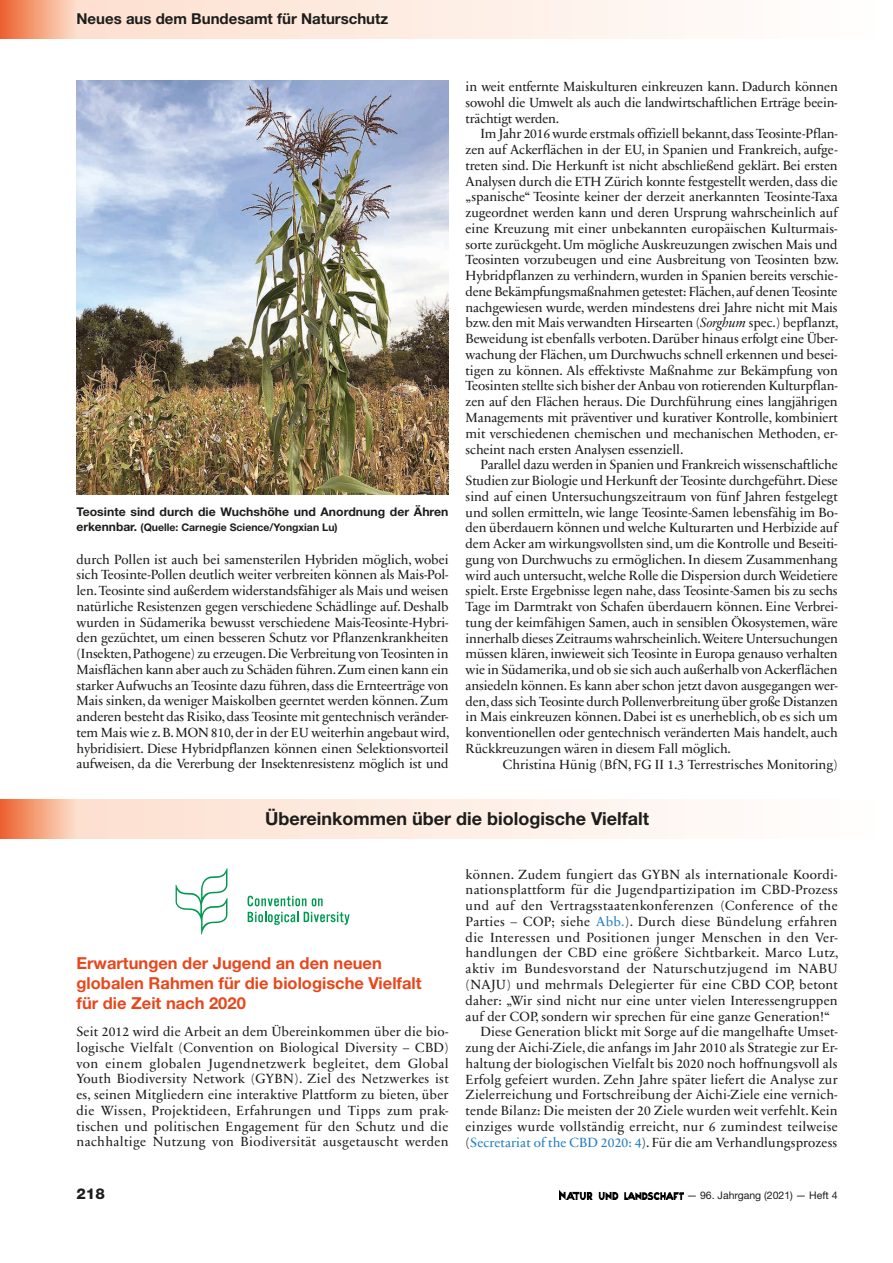
<style>
.page{position:relative;width:893px;height:1263px;background:#fff}
.page>*{position:absolute;margin:0;border:0;box-sizing:border-box;transform-origin:0 0}
.t1{font:700 18px "Helvetica Neue LT Pro";color:#1d1d1b}
.t2{font:700 16.5px/19.8px "Helvetica Neue LT Pro";color:#e8471c}
.t3{font:700 15px "Helvetica Neue LT Pro";color:#1d1d1b}
.t4{font:800 15px "Helvetica Neue LT Pro";color:#1d1d1b}
.t5{font:13.5px/15.8px "Sabon Next LT Pro";letter-spacing:.01em;color:#1d1d1b;text-align:justify}
.t6{font:13.5px "Sabon Next LT Pro";letter-spacing:.03em;color:#1d1d1b}
.t7{font:700 12px "Helvetica Neue LT Pro";letter-spacing:.005em;color:#1d1d1b}
.t8{font:700 10.5px "Helvetica Neue LT Pro";color:#1d1d1b}
.t9{font:10.5px "Helvetica Neue LT Pro";color:#1d1d1b}
.s1{font-style:italic}
.s2{font-size:12px}
.s3{color:#257ec2}
</style>
<div class="page">
<img style="left:560px;top:1191px;width:124px;height:8px">
<div style="left:77px;top:0;width:816px;height:38px;background:linear-gradient(to right,#fde0d0,#fff)"></div>
<div style="left:0;top:0;width:77px;height:38px;background:linear-gradient(to right,#ec622d,#fde1cb)"></div>
<svg style="left:176px;top:868px;width:51px;height:66px"></svg>
<svg style="left:248px;top:896px;width:58px;height:10px"></svg>
<svg style="left:312px;top:898px;width:11px;height:8px"></svg>
<svg style="left:248px;top:912px;width:102px;height:13px"></svg>
<div style="left:77px;top:800px;width:816px;height:38px;background:linear-gradient(to right,#fde0d0,#fff)"></div>
<div style="left:0;top:800px;width:77px;height:38px;background:linear-gradient(to right,#ec622d,#fde1cb)"></div>
<img style="left:77px;top:81px;width:372px;height:413px">
<p class="t3" style="left:77px;top:10px;width:313px">Neues aus dem Bundesamt für Naturschutz</p>
<p class="t5" style="left:466px;top:78px;width:374px">in weit entfernte Maiskulturen einkreuzen kann. Dadurch können sowohl die Umwelt als auch die landwirtschaftlichen Erträge beein&shy;trächtigt werden.</p>
<p class="t5" style="left:466px;top:125px;width:375px;text-indent:15px">Im Jahr 2016 wurde erstmals offiziell bekannt, dass Teosinte-Pflan&shy;zen auf Ackerflächen in der EU, in Spanien und Frankreich, aufge&shy;treten sind. Die Herkunft ist nicht abschließend geklärt. Bei ersten Analysen durch die ETH Zürich konnte festgestellt werden, dass die „spanische“ Teosinte keiner der derzeit anerkannten Teosinte-Taxa zugeordnet werden kann und deren Ursprung wahrscheinlich auf eine Kreuzung mit einer unbekannten europäischen Kulturmais&shy;sorte zurückgeht. Um mögliche Auskreuzungen zwischen Mais und Teosinten vorzubeugen und eine Ausbreitung von Teosinten bzw.<br>Hybridpflanzen zu verhindern, wurden in Spanien bereits verschie&shy;dene Bekämpfungsmaßnahmen getestet: Flächen, auf denen Teosinte nachgewiesen wurde, werden mindestens drei Jahre nicht mit Mais bzw. den mit Mais verwandten Hirsearten (<span class="s1">Sorghum</span> spec.) bepflanzt, Beweidung ist ebenfalls verboten. Darüber hinaus erfolgt eine Über&shy;wachung der Flächen, um Durchwuchs schnell erkennen und besei&shy;tigen zu können. Als effektivste Maßnahme zur Bekämpfung von Teosinten stellte sich bisher der Anbau von rotierenden Kulturpflan&shy;zen auf den Flächen heraus. Die Durchführung eines langjährigen Managements mit präventiver und kurativer Kontrolle, kombiniert mit verschiedenen chemischen und mechanischen Methoden, er&shy;scheint nach ersten Analysen essenziell.</p>
<p class="t5" style="left:466px;top:456px;width:374px;text-indent:15px">Parallel dazu werden in Spanien und Frankreich wissenschaftliche Studien zur Biologie und Herkunft der Teosinte durchgeführt. Diese sind auf einen Untersuchungszeitraum von fünf Jahren festgelegt und sollen ermitteln, wie lange Teosinte-Samen lebensfähig im Bo&shy;den überdauern können und welche Kulturarten und Herbizide auf dem Acker am wirkungsvollsten sind, um die Kontrolle und Beseiti&shy;gung von Durchwuchs zu ermöglichen. In diesem Zusammenhang wird auch untersucht, welche Rolle die Dispersion durch Weidetiere spielt. Erste Ergebnisse legen nahe, dass Teosinte-Samen bis zu sechs Tage im Darmtrakt von Schafen überdauern können. Eine Verbrei&shy;tung der keimfähigen Samen, auch in sensiblen Ökosystemen, wäre innerhalb dieses Zeitraums wahrscheinlich. Weitere Untersuchungen müssen klären, inwieweit sich Teosinte in Europa genauso verhalten wie in Südamerika, und ob sie sich auch außerhalb von Ackerflächen ansiedeln können. Es kann aber schon jetzt davon ausgegangen wer&shy;den, dass sich Teosinte durch Pollenverbreitung über große Distanzen in Mais einkreuzen können. Dabei ist es unerheblich, ob es sich um konventionellen oder gentechnisch veränderten Mais handelt, auch Rückkreuzungen wären in diesem Fall möglich.</p>
<p class="t5" style="left:503px;top:756px;width:336px">Christina Hünig (BfN, FG II 1.3 Terrestrisches Monitoring)</p>
<h1 class="t1" style="left:265px;top:808px;width:385px">Übereinkommen über die biologische Vielfalt</h1>
<p class="t7" style="left:77px;top:505px;width:374px">Teosinte sind durch die Wuchshöhe und Anordnung der Ähren</p>
<p class="t8" style="left:77px;top:520px;width:263px"><span class="s2">erkennbar.</span> (Quelle: Carnegie Science/Yongxian Lu)</p>
<p class="t5" style="left:77px;top:551px;width:374px">durch Pollen ist auch bei samensterilen Hybriden möglich, wobei sich Teosinte-Pollen deutlich weiter verbreiten können als Mais-Pol&shy;len. Teosinte sind außerdem widerstandsfähiger als Mais und weisen natürliche Resistenzen gegen verschiedene Schädlinge auf. Deshalb wurden in Südamerika bewusst verschiedene Mais-Teosinte-Hybri&shy;den gezüchtet, um einen besseren Schutz vor Pflanzenkrankheiten (Insekten, Pathogene) zu erzeugen. Die Verbreitung von Teosinten in Maisflächen kann aber auch zu Schäden führen. Zum einen kann ein starker Aufwuchs an Teosinte dazu führen, dass die Ernteerträge von Mais sinken, da weniger Maiskolben geerntet werden können. Zum anderen besteht das Risiko, dass Teosinte mit gentechnisch veränder&shy;tem Mais wie z. B. MON 810, der in der EU weiterhin angebaut wird, hybridisiert. Diese Hybridpflanzen können einen Selektionsvorteil aufweisen, da die Vererbung der Insektenresistenz möglich ist und</p>
<p class="t2" style="left:77px;top:953px;width:347px">Erwartungen der Jugend an den neuen globalen Rahmen für die biologische Vielfalt für die Zeit nach 2020</p>
<p class="t5" style="left:77px;top:1023px;width:374px">Seit 2012 wird die Arbeit an dem Übereinkommen über die bio&shy;logische Vielfalt (Convention on Biological Diversity – CBD) von einem globalen Jugendnetzwerk begleitet, dem Global Youth Biodiversity Network (GYBN). Ziel des Netzwerkes ist es, seinen Mitgliedern eine interaktive Plattform zu bieten, über die Wissen, Projektideen, Erfahrungen und Tipps zum prak&shy;tischen und politischen Engagement für den Schutz und die nachhaltige Nutzung von Biodiversität ausgetauscht werden</p>
<p class="t5" style="left:466px;top:866px;width:373px">können. Zudem fungiert das GYBN als internationale Koordi-</p>
<p class="t5" style="left:466px;top:881px;width:374px">nationsplattform für die Jugendpartizipation im CBD-Prozess</p>
<p class="t5" style="left:466px;top:897px;width:374px">und auf den Vertragsstaatenkonferenzen (Conference of the</p>
<p class="t5" style="left:466px;top:913px;width:373px">Parties – COP; siehe <span class="s3">Abb.</span>). Durch diese Bündelung erfahren</p>
<p class="t5" style="left:466px;top:929px;width:374px">die Interessen und Positionen junger Menschen in den Ver-</p>
<p class="t5" style="left:466px;top:944px;width:374px">handlungen der CBD eine größere Sichtbarkeit. Marco Lutz,</p>
<p class="t6" style="left:466px;top:958px;width:374px">aktiv im Bundesvorstand der Naturschutzjugend im NABU</p>
<p class="t5" style="left:466px;top:976px;width:374px">(NAJU) und mehrmals Delegierter für eine CBD COP, betont</p>
<p class="t5" style="left:466px;top:992px;width:374px">daher: „Wir sind nicht nur eine unter vielen Interessengruppen</p>
<p class="t5" style="left:466px;top:1007px;width:366px">auf der COP, sondern wir sprechen für eine ganze Generation!“</p>
<p class="t5" style="left:480px;top:1023px;width:359px">Diese Generation blickt mit Sorge auf die mangelhafte Umset-</p>
<p class="t5" style="left:466px;top:1039px;width:374px">zung der Aichi-Ziele, die anfangs im Jahr 2010 als Strategie zur Er-</p>
<p class="t5" style="left:466px;top:1055px;width:374px">haltung der biologischen Vielfalt bis 2020 noch hoffnungsvoll als</p>
<p class="t5" style="left:466px;top:1070px;width:374px">Erfolg gefeiert wurden. Zehn Jahre später liefert die Analyse zur</p>
<p class="t5" style="left:466px;top:1086px;width:374px">Zielerreichung und Fortschreibung der Aichi-Ziele eine vernich-</p>
<p class="t5" style="left:466px;top:1102px;width:374px">tende Bilanz: Die meisten der 20 Ziele wurden weit verfehlt. Kein</p>
<p class="t5" style="left:466px;top:1118px;width:374px">einziges wurde vollständig erreicht, nur 6 zumindest teilweise</p>
<p class="t5" style="left:466px;top:1133px;width:373px">(<span class="s3">Secretariat of the CBD 2020: 4</span>). Für die am Verhandlungsprozess</p>
<p class="t4" style="left:77px;top:1185px;width:30px">218</p>
<p class="t9" style="left:687px;top:1189px;width:153px">— 96. Jahrgang (2021) — Heft 4</p>
</div>
